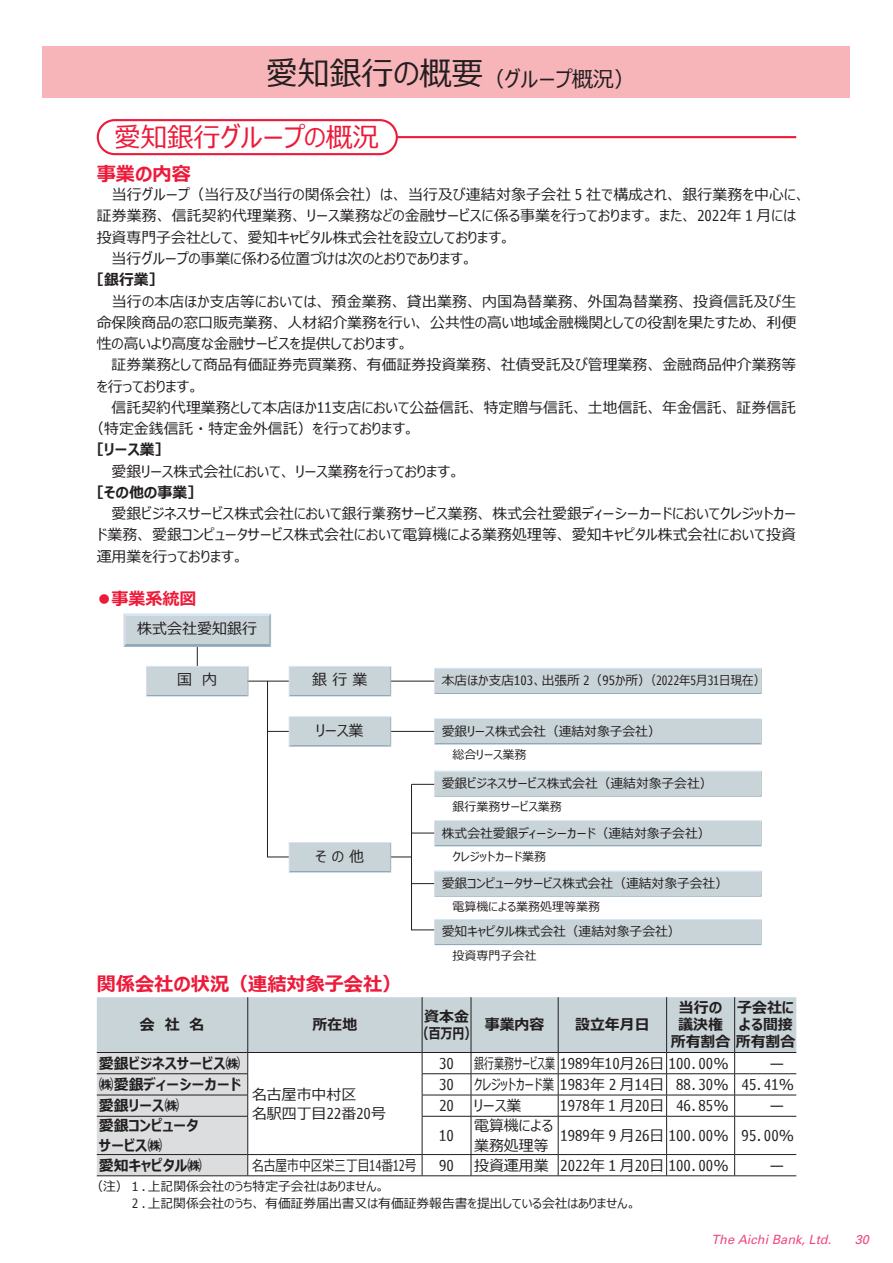
<style>
.page{position:relative;width:893px;height:1263px;background:#fff}
.page>*{position:absolute;margin:0;border:0;box-sizing:border-box;transform-origin:0 0}
.t1{font:26.55px "Meiryo UI";color:#ed1a3a}
.t2{font:21.3px "Meiryo UI";color:#231f20}
.t3{font:700 19.2px "Meiryo UI";color:#ed1a3a}
.t4{font:700 16.95px "Meiryo UI";color:#ed1a3a}
.t5{font:15px "Meiryo UI";color:#231f20}
.t6{font:14.85px/21.3px "Meiryo UI";color:#231f20}
.t7{font:700 14.85px/17px "Meiryo UI";color:#231f20}
.t8{font:14.85px "Meiryo UI";color:#231f20;scale:.79 1}
.t9{font:14.85px "Meiryo UI";color:#231f20;scale:.67 1}
.t10{font:12.75px/17px "Meiryo UI";color:#231f20}
.t11{font:italic 12.75px "Univers";color:#ef4b83}
.t12{font:12px "Meiryo UI";color:#231f20}
.s1{font-size:31.95px}
.s2{font-family:"Gothic BBB Pro";font-weight:500}
.s3{font-size:14.85px}
</style>
<div class="page">
<div style="left:43px;top:47px;width:807px;height:51px;background:#f8b5b9"></div>
<svg style="left:97px;top:997px;width:699px;height:178px"></svg>
<hr style="left:97px;top:1175px;width:151px;height:1px;background:#231f20">
<hr style="left:248px;top:1175px;width:174px;height:1px;background:#231f20">
<hr style="left:422px;top:1175px;width:49px;height:1px;background:#231f20">
<hr style="left:471px;top:1175px;width:87px;height:1px;background:#231f20">
<hr style="left:558px;top:1175px;width:109px;height:1px;background:#231f20">
<hr style="left:667px;top:1175px;width:68px;height:1px;background:#231f20">
<hr style="left:735px;top:1175px;width:61px;height:1px;background:#231f20">
<hr style="left:228px;top:136px;width:568px;height:2px;background:#ed1a3a">
<div style="left:98px;top:120px;width:299px;height:34px;background:#fff;border-radius:17px"></div>
<div style="left:97px;top:119px;width:301px;height:36px;border:2px solid #ed1a3a;border-radius:17px"></div>
<svg style="left:123px;top:613px;width:639px;height:332px"></svg>
<div style="left:435px;top:920px;width:325px;height:24px;background:#c9d4d9"></div>
<h2 class="t2" style="left:266px;top:64px;width:371px"><span class="s1">愛知銀行の概要</span>（グループ概況）</h2>
<h1 class="t1" style="left:114px;top:119px;width:266px">愛知銀行グループの概況</h1>
<p class="t3" style="left:97px;top:160px;width:96px">事業の内容</p>
<p class="t6" style="left:112px;top:185px;width:695px">当行グループ（当行及び当行の関係会社）は、当行及び連結対象子会社 5 社で構成され、銀行業務を中心に、</p>
<p class="t6" style="left:97px;top:206px;width:701px">証券業務、信託契約代理業務、リース業務などの金融サービスに係る事業を行っております。また、 2022年 1 月には</p>
<p class="t6" style="left:97px;top:227px;width:416px">投資専門子会社として、愛知キャピタル株式会社を設立しております。</p>
<p class="t6" style="left:112px;top:249px;width:363px">当行グループの事業に係わる位置づけは次のとおりであります。</p>
<p class="t7" style="left:89px;top:272px;width:76px">［銀行業］</p>
<p class="t6" style="left:97px;top:291px;width:701px;text-align:justify;text-indent:15px">当行の本店ほか支店等においては、預金業務、貸出業務、内国為替業務、外国為替業務、投資信託及び生命保険商品の窓口販売業務、人材紹介業務を行い、公共性の高い地域金融機関としての役割を果たすため、利便性の高いより高度な金融サービスを提供しております。</p>
<p class="t6" style="left:97px;top:355px;width:701px;text-indent:15px">証券業務として商品有価証券売買業務、有価証券投資業務、社債受託及び管理業務、金融商品仲介業務等を行っております。</p>
<p class="t6" style="left:89px;top:398px;width:708px;text-indent:22px">信託契約代理業務として本店ほか11支店において公益信託、特定贈与信託、土地信託、年金信託、証券信託（特定金銭信託・特定金外信託）を行っております。</p>
<p class="t7" style="left:89px;top:442px;width:82px">［リース業］</p>
<p class="t6" style="left:112px;top:461px;width:350px">愛銀リース株式会社において、リース業務を行っております。</p>
<p class="t7" style="left:89px;top:485px;width:114px">［その他の事業］</p>
<p class="t6" style="left:112px;top:504px;width:686px">愛銀ビジネスサービス株式会社において銀行<span class="s2">業</span>務サービス業務、株式会社愛銀ディーシーカードにおいてクレジットカー</p>
<p class="t6" style="left:97px;top:525px;width:701px">ド業務、愛銀コンピュータサービス株式会社において電算機による業務処理等、愛知キャピタル株式会社において投資</p>
<p class="t6" style="left:97px;top:546px;width:148px">運用業を行っております。</p>
<p class="t4" style="left:97px;top:587px;width:101px"><span class="s3">●</span>事業系統図</p>
<p class="t5" style="left:137px;top:618px;width:121px">株式会社愛知銀行</p>
<p class="t5" style="left:177px;top:669px;width:41px">国　内</p>
<p class="t5" style="left:312px;top:669px;width:57px">銀 行 業</p>
<p class="t5" style="left:316px;top:720px;width:49px">リース業</p>
<p class="t5" style="left:316px;top:846px;width:50px">そ の 他</p>
<p class="t10" style="left:442px;top:673px;width:325px">本店ほか支店103、出張所 2（95か所）（2022年5月31日現在）</p>
<p class="t10" style="left:442px;top:723px;width:220px">愛銀リース株式会社（連結対象子会社）</p>
<p class="t12" style="left:453px;top:746px;width:75px">総合リース業務</p>
<p class="t10" style="left:442px;top:775px;width:272px">愛銀ビジネスサービス株式会社（連結対象子会社）</p>
<p class="t10" style="left:442px;top:825px;width:270px">株式会社愛銀ディーシーカード（連結対象子会社）</p>
<p class="t12" style="left:453px;top:798px;width:111px">銀行業務サービス業務</p>
<p class="t12" style="left:453px;top:848px;width:95px">クレジットカード業務</p>
<p class="t10" style="left:442px;top:875px;width:288px">愛銀コンピュータサービス株式会社（連結対象子会社）</p>
<p class="t12" style="left:453px;top:898px;width:149px">電算機による業務処理等業務</p>
<p class="t10" style="left:442px;top:924px;width:240px">愛知キャピタル株式会社（連結対象子会社）</p>
<p class="t12" style="left:453px;top:947px;width:85px">投資専門子会社</p>
<p class="t3" style="left:97px;top:970px;width:306px">関係会社の状況（連結対象子会社）</p>
<p class="t7" style="left:140px;top:1017px;width:66px">会　社　名</p>
<p class="t7" style="left:313px;top:1017px;width:46px">所在地</p>
<p class="t7" style="left:417px;top:1009px;width:61px;text-align:center">資本金（百万円）</p>
<p class="t7" style="left:485px;top:1017px;width:61px">事業内容</p>
<p class="t7" style="left:575px;top:1017px;width:76px">設立年月日</p>
<p class="t7" style="left:679px;top:1000px;width:45px">当行の</p>
<p class="t7" style="left:678px;top:1017px;width:46px">議決権</p>
<p class="t7" style="left:671px;top:1034px;width:126px">所有割合所有割合</p>
<p class="t7" style="left:737px;top:1000px;width:58px">子会社による間接</p>
<p class="t7" style="left:99px;top:1056px;width:143px">愛銀ビジネスサービス㈱</p>
<p class="t6" style="left:439px;top:1053px;width:16px">30</p>
<p class="t9" style="left:474px;top:1053px;width:381px">銀行業務サービス業 1989年10月26日 100.00%</p>
<p class="t6" style="left:769px;top:1053px;width:26px">—　</p>
<p class="t7" style="left:99px;top:1077px;width:144px">㈱愛銀ディーシーカード</p>
<p class="t6" style="left:439px;top:1075px;width:16px">30</p>
<p class="t8" style="left:474px;top:1074px;width:407px">クレジットカード業 1983年 2 月14日 88.30% 45.41%</p>
<p class="t7" style="left:99px;top:1098px;width:82px">愛銀リース㈱</p>
<p class="t6" style="left:439px;top:1096px;width:16px">20</p>
<p class="t6" style="left:474px;top:1096px;width:49px">リース業</p>
<p class="t6" style="left:560px;top:1096px;width:170px">1978年 1 月20日 46.85%</p>
<p class="t6" style="left:769px;top:1096px;width:26px">—　</p>
<p class="t7" style="left:99px;top:1117px;width:101px;line-height:19.2px">愛銀コンピュータサービス㈱</p>
<p class="t6" style="left:439px;top:1126px;width:16px">10</p>
<p class="t6" style="left:474px;top:1117px;width:80px;line-height:19.2px">電算機による業務処理等</p>
<p class="t6" style="left:560px;top:1126px;width:235px">1989年 9 月26日 100.00% 95.00%</p>
<p class="t7" style="left:99px;top:1158px;width:105px">愛知キャピタル㈱</p>
<p class="t8" style="left:252px;top:1155px;width:210px">名古屋市中区栄三丁目14番12号</p>
<p class="t6" style="left:439px;top:1155px;width:16px">90</p>
<p class="t6" style="left:474px;top:1155px;width:256px">投資運用業 2022年 1 月20日 100.00%</p>
<p class="t6" style="left:769px;top:1155px;width:26px">—　</p>
<p class="t10" style="left:97px;top:1179px;width:541px;text-indent:-6px">（注）１．上記関係会社のうち特定子会社はありません。<br>　　 　 2 ．上記関係会社のうち、有価証券届出書又は有価証券報告書を提出している会社はありません。</p>
<p class="t6" style="left:252px;top:1085px;width:135px;line-height:19.2px">名古屋市中村区<br>名駅四丁目22番20号</p>
<p class="t11" style="left:711px;top:1232px;width:121px">The Aichi Bank, Ltd.</p>
<p class="t11" style="left:855px;top:1232px;width:16px">30</p>
</div>
